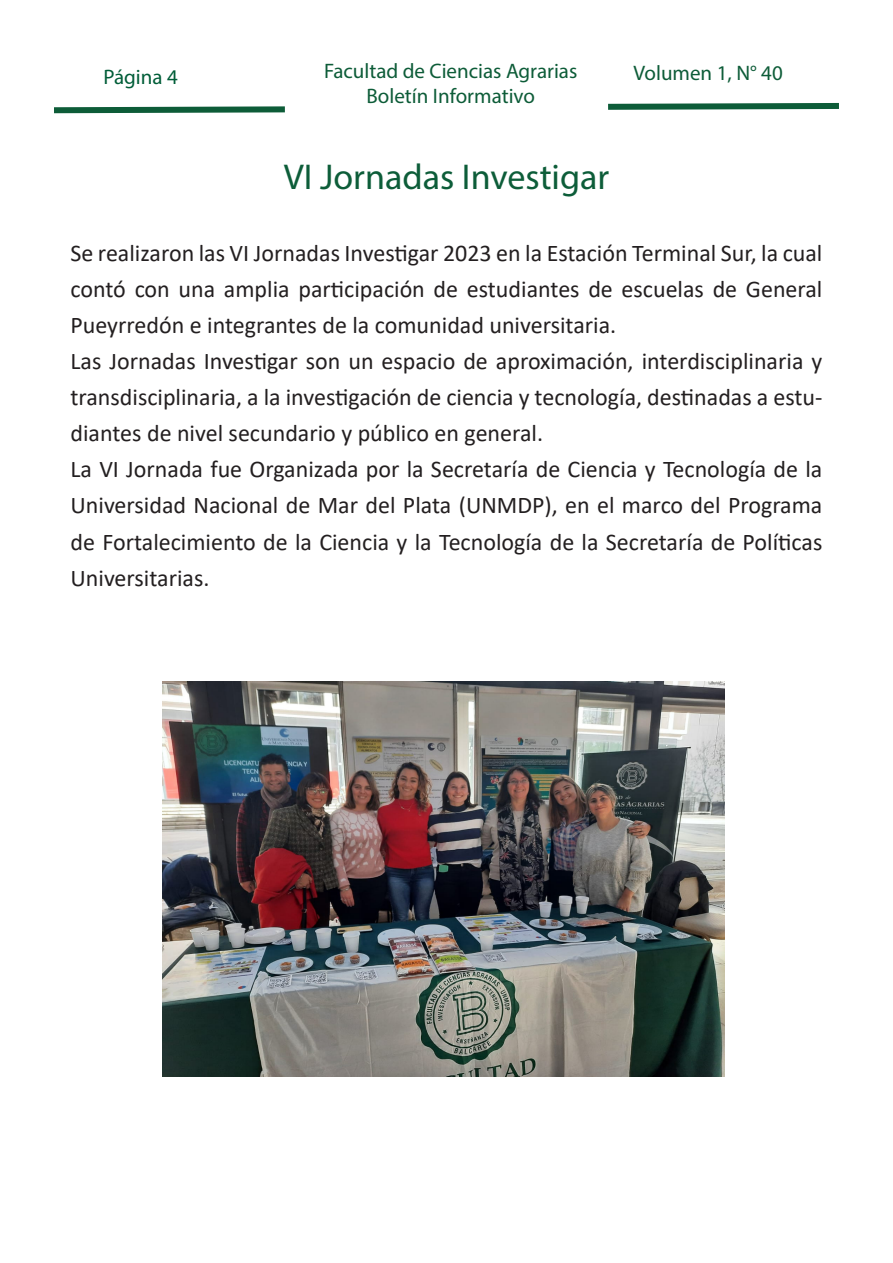
<style>
.page{position:relative;width:893px;height:1263px;background:#fff}
.page>*{position:absolute;margin:0;border:0;box-sizing:border-box;transform-origin:0 0}
.t1{font:36px "Myriad Pro";color:#0d5d39}
.t2{font:24px/36px "Calibri";color:#231f20;text-align:justify}
.t3{font:21px "Myriad Pro";color:#0d5c38}
.t4{font:21px "Myriad Pro";color:#005d38}
</style>
<div class="page">
<svg style="left:54px;top:106px;width:231px;height:8px;background:#498469"></svg>
<svg style="left:608px;top:103px;width:231px;height:7px;background:#2f7354"></svg>
<img style="left:163px;top:682px;width:561px;height:395px">
<p class="t4" style="left:104px;top:64px;width:76px">Página 4</p>
<p class="t3" style="left:324px;top:58px;width:255px">Facultad de Ciencias Agrarias</p>
<p class="t3" style="left:366px;top:83px;width:170px">Boletín Informativo</p>
<p class="t1" style="left:284px;top:155px;width:327px">VI Jornadas Investigar</p>
<p class="t3" style="left:633px;top:60px;width:151px">Volumen 1, N° 40</p>
<p class="t2" style="left:71px;top:235px;width:753px">Se realizaron las VI Jornadas Investigar 2023 en la Estación Terminal Sur, la cual contó con una amplia participación de estudiantes de escuelas de General Pueyrredón e integrantes de la comunidad universitaria.</p>
<p class="t2" style="left:71px;top:343px;width:753px">Las Jornadas Investigar son un espacio de aproximación, interdisciplinaria y transdisciplinaria, a la investigación de ciencia y tecnología, destinadas a estu&shy;diantes de nivel secundario y público en general.</p>
<p class="t2" style="left:71px;top:451px;width:753px">La VI Jornada fue Organizada por la Secretaría de Ciencia y Tecnología de la Universidad Nacional de Mar del Plata (UNMDP), en el marco del Programa de Fortalecimiento de la Ciencia y la Tecnología de la Secretaría de Políticas Universitarias.</p>
</div>
